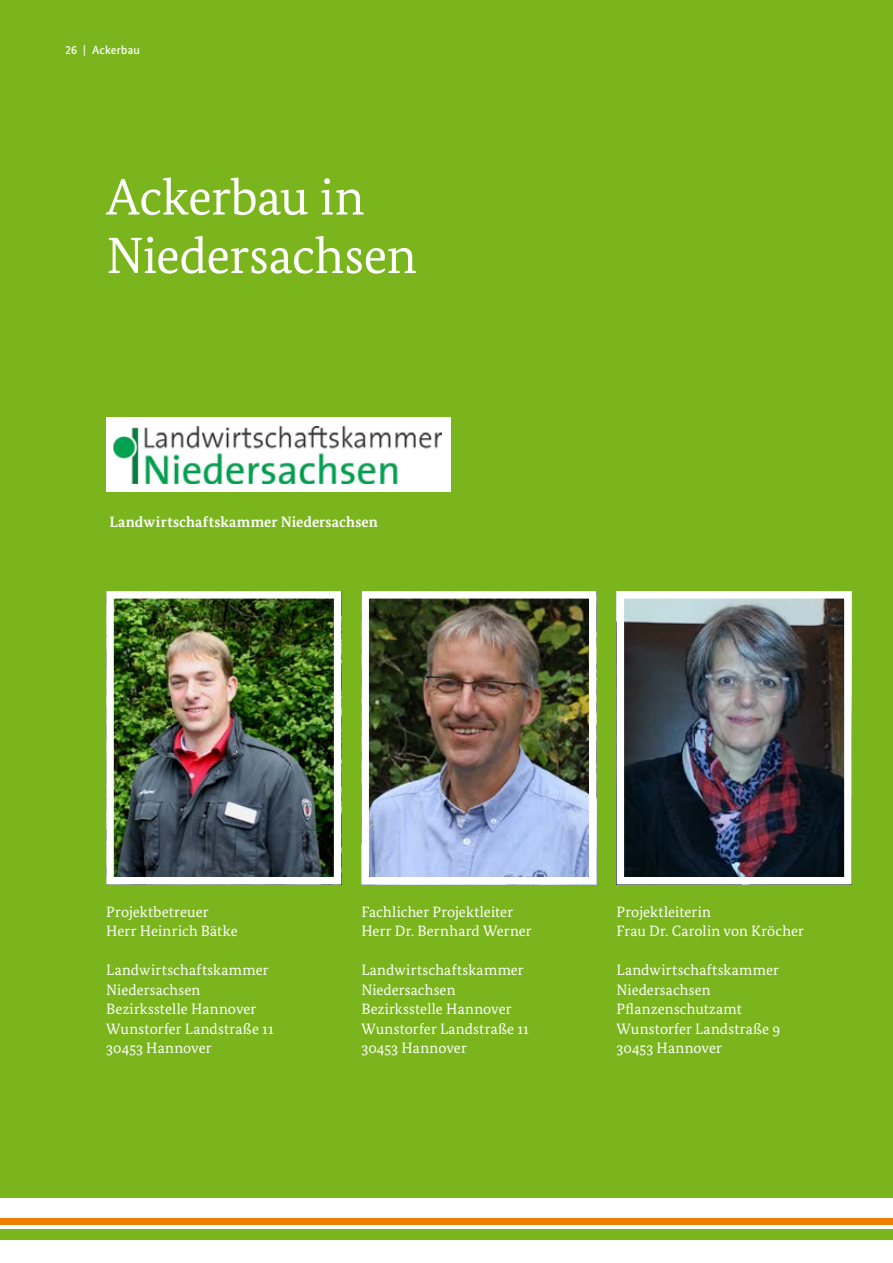
<style>
.page{position:relative;width:893px;height:1263px;background:#fff}
.page>*{position:absolute;margin:0;border:0;box-sizing:border-box;transform-origin:0 0}
.t1{font:51px/58.5px "Bundes Serif";letter-spacing:-.01em;color:#fff}
.t2{font:15px/19.5px "Bundes Serif";letter-spacing:.01em;color:#fff}
.t3{font:700 15px "Bundes Serif";letter-spacing:.01em;color:#fff}
.t4{font:500 12px "Bundes Sans";letter-spacing:.015em;color:#fff}
</style>
<div class="page">
<div style="left:0;top:1229px;width:893px;height:10px;background:#7ab51d"></div>
<div style="left:0;top:1218px;width:893px;height:7px;background:#ee7f00"></div>
<div style="left:0;top:0;width:893px;height:1197px;background:#7ab51d"></div>
<svg style="left:341px;top:591px;width:276px;height:293px"></svg>
<img style="left:115px;top:600px;width:217px;height:275px">
<div style="left:106px;top:591px;width:235px;height:293px;border:8px solid #fff"></div>
<img style="left:370px;top:600px;width:217px;height:275px">
<div style="left:361px;top:591px;width:235px;height:293px;border:8px solid #fff"></div>
<img style="left:626px;top:600px;width:217px;height:275px">
<div style="left:617px;top:591px;width:235px;height:293px;border:8px solid #fff"></div>
<div style="left:106px;top:418px;width:345px;height:74px;background:#fff"></div>
<img style="left:114px;top:427px;width:327px;height:56px">
<p class="t4" style="left:65px;top:42px;width:76px">26 | Ackerbau</p>
<h1 class="t1" style="left:106px;top:167px;width:312px">Ackerbau in<br>Niedersachsen</h1>
<p class="t3" style="left:110px;top:512px;width:270px">Landwirtschaftskammer Niedersachsen</p>
<p class="t2" style="left:106px;top:901px;width:133px">Projektbetreuer<br>Herr Heinrich Bätke</p>
<p class="t2" style="left:106px;top:960px;width:169px">Landwirtschaftskammer<br>Niedersachsen<br>Bezirksstelle Hannover<br>Wunstorfer Landstraße 11<br>30453 Hannover</p>
<p class="t2" style="left:361px;top:901px;width:172px">Fachlicher Projektleiter<br>Herr Dr. Bernhard Werner</p>
<p class="t2" style="left:361px;top:960px;width:169px">Landwirtschaftskammer<br>Niedersachsen<br>Bezirksstelle Hannover<br>Wunstorfer Landstraße 11<br>30453 Hannover</p>
<p class="t2" style="left:617px;top:901px;width:189px">Projektleiterin<br>Frau Dr. Carolin von Kröcher</p>
<p class="t2" style="left:617px;top:960px;width:165px">Landwirtschaftskammer<br>Niedersachsen<br>Pflanzenschutzamt<br>Wunstorfer Landstraße 9<br>30453 Hannover</p>
</div>
